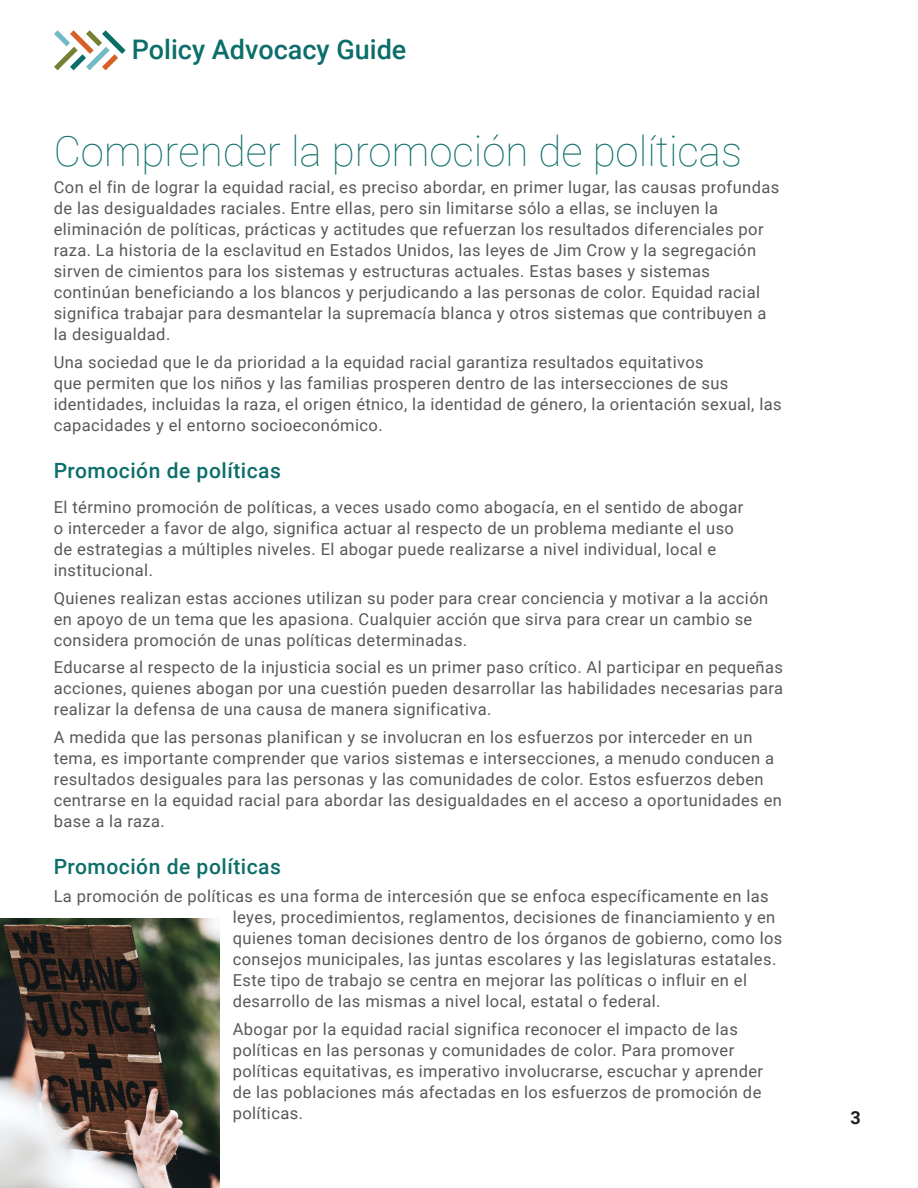
<style>
.page{position:relative;width:918px;height:1188px;background:#fff}
.page>*{position:absolute;margin:0;border:0;box-sizing:border-box;transform-origin:0 0}
.t1{font:100 42px "Roboto";color:#0c6e6a}
.t2{font:500 27px "Roboto";color:#0c6e6a}
.Head{font:500 21px "Roboto";letter-spacing:.025em;color:#0c6e6a}
.Body_Copy{font:500 21px "Roboto";letter-spacing:.025em;color:#0c6e6a}
.t3{font:700 18px "Roboto";color:#231f20}
.Body_Copy-2{font:16.5px/21px "Roboto";letter-spacing:.025em;color:#57585a}
</style>
<div class="page">
<svg style="left:54px;top:30px;width:72px;height:40px"></svg>
<img style="left:0;top:918px;width:219px;height:270px">
<h2 class="t2" style="left:132px;top:30px;width:276px">Policy Advocacy Guide</h2>
<p class="t1" style="left:54px;top:121px;width:690px">Comprender la promoción de políticas</p>
<p class="Body_Copy-2" style="left:54px;top:176px;width:727px">Con el fin de lograr la equidad racial, es preciso abordar, en primer lugar, las causas profundas de las desigualdades raciales. Entre ellas, pero sin limitarse sólo a ellas, se incluyen la eliminación de políticas, prácticas y actitudes que refuerzan los resultados diferenciales por raza. La historia de la esclavitud en Estados Unidos, las leyes de Jim Crow y la segregación sirven de cimientos para los sistemas y estructuras actuales. Estas bases y sistemas continúan beneficiando a los blancos y perjudicando a las personas de color. Equidad racial significa trabajar para desmantelar la supremacía blanca y otros sistemas que contribuyen a la desigualdad.</p>
<p class="Body_Copy-2" style="left:54px;top:351px;width:730px">Una sociedad que le da prioridad a la equidad racial garantiza resultados equitativos<br>que permiten que los niños y las familias prosperen dentro de las intersecciones de sus identidades, incluidas la raza, el origen étnico, la identidad de género, la orientación sexual, las capacidades y el entorno socioeconómico.</p>
<p class="Head" style="left:54px;top:456px;width:229px">Promoción de políticas</p>
<p class="Body_Copy-2" style="left:54px;top:496px;width:691px">El término promoción de políticas, a veces usado como abogacía, en el sentido de abogar o interceder a favor de algo, significa actuar al respecto de un problema mediante el uso de estrategias a múltiples niveles. El abogar puede realizarse a nivel individual, local e institucional.</p>
<p class="Body_Copy-2" style="left:54px;top:587px;width:716px">Quienes realizan estas acciones utilizan su poder para crear conciencia y motivar a la acción en apoyo de un tema que les apasiona. Cualquier acción que sirva para crear un cambio se considera promoción de unas políticas determinadas.</p>
<p class="Body_Copy-2" style="left:54px;top:656px;width:731px;text-align:justify">Educarse al respecto de la injusticia social es un primer paso crítico. Al participar en pequeñas acciones, quienes abogan por una cuestión pueden desarrollar las habilidades necesarias para realizar la defensa de una causa de manera significativa.</p>
<p class="Body_Copy-2" style="left:54px;top:726px;width:730px">A medida que las personas planifican y se involucran en los esfuerzos por interceder en un tema, es importante comprender que varios sistemas e intersecciones, a menudo conducen a resultados desiguales para las personas y las comunidades de color. Estos esfuerzos deben centrarse en la equidad racial para abordar las desigualdades en el acceso a oportunidades en base a la raza.</p>
<p class="Body_Copy" style="left:54px;top:852px;width:229px">Promoción de políticas</p>
<p class="Body_Copy-2" style="left:233px;top:885px;width:551px;text-indent:-179px">La promoción de políticas es una forma de intercesión que se enfoca específicamente en las leyes, procedimientos, reglamentos, decisiones de financiamiento y en quienes toman decisiones dentro de los órganos de gobierno, como los consejos municipales, las juntas escolares y las legislaturas estatales.<br>Este tipo de trabajo se centra en mejorar las políticas o influir en el desarrollo de las mismas a nivel local, estatal o federal.</p>
<p class="Body_Copy-2" style="left:233px;top:1018px;width:532px">Abogar por la equidad racial significa reconocer el impacto de las políticas en las personas y comunidades de color. Para promover políticas equitativas, es imperativo involucrarse, escuchar y aprender de las poblaciones más afectadas en los esfuerzos de promoción de políticas.</p>
<p class="t3" style="left:850px;top:1105px;width:12px">3</p>
</div>
